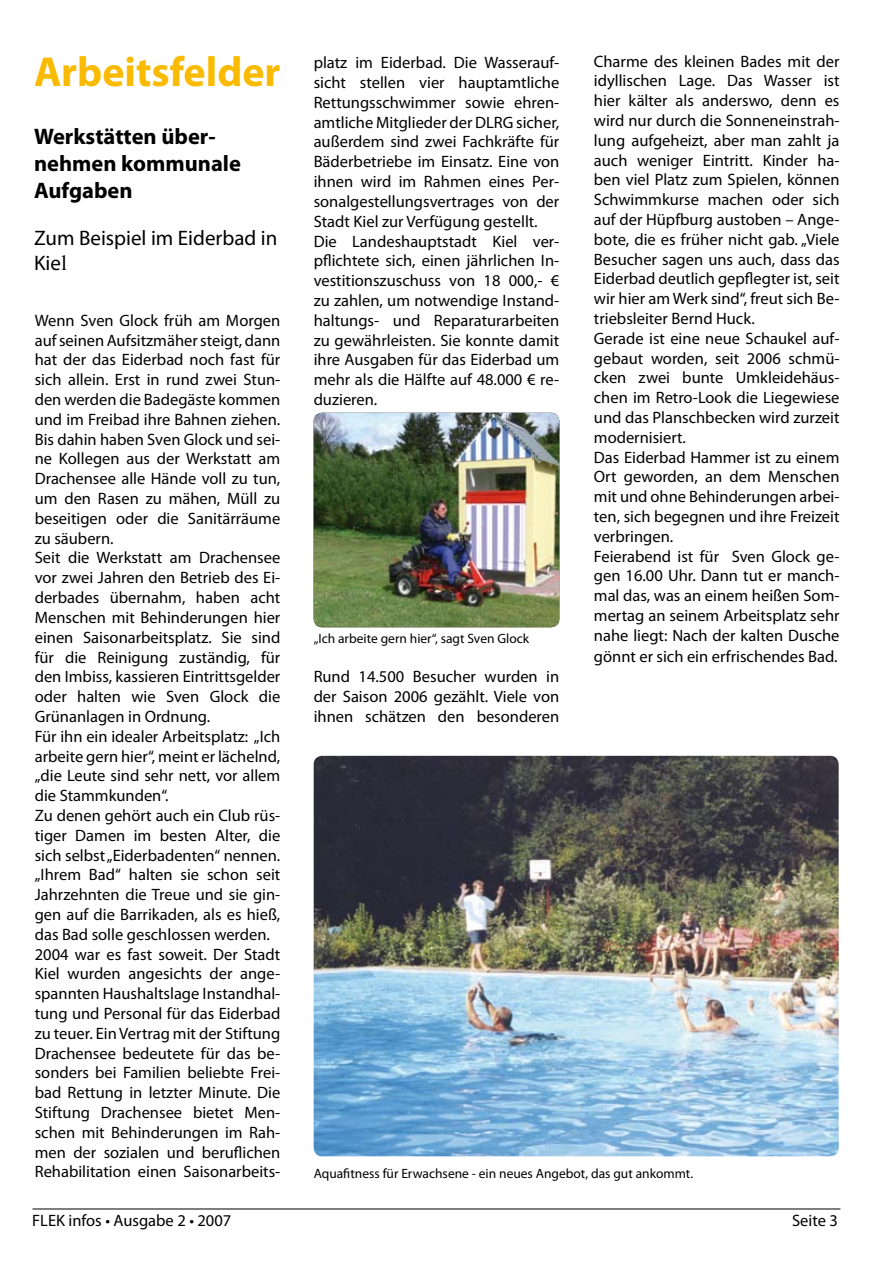
<style>
.page{position:relative;width:893px;height:1263px;background:#fff}
.page>*{position:absolute;margin:0;border:0;box-sizing:border-box;transform-origin:0 0}
.t1{font:700 42px "Myriad Pro";color:#faba00}
.t2{font:700 22.5px/27px "Myriad Pro";color:#000}
.t3{font:21px/25.2px "Myriad Pro";color:#000}
.t4{font:16.5px/19.8px "Myriad Pro";color:#000}
.t5{font:13.5px "Myriad Pro";color:#000}
.s1{font-family:"Times New Roman"}
</style>
<div class="page">
<hr style="left:33px;top:1208px;width:807px;height:1px;background:#000">
<img style="left:314px;top:413px;width:245px;height:214px;border-radius:9px">
<img style="left:314px;top:756px;width:525px;height:400px;border-radius:9px">
<h1 class="t1" style="left:34px;top:44px;width:248px">Arbeitsfelder</h1>
<h2 class="t2" style="left:34px;top:123px;width:209px">Werkstätten über&shy;nehmen kommunale<br>Aufgaben</h2>
<p class="t3" style="left:34px;top:225px;width:245px">Zum Beispiel im Eiderbad in<br>Kie<span class="s1">l</span></p>
<p class="t4" style="left:35px;top:310px;width:247px">Wenn Sven Glock früh am Morgen auf seinen Aufsitzmäher steigt, dann hat der das Eiderbad noch fast für sich allein. Erst in rund zwei Stun&shy;den werden die Badegäste kommen und im Freibad ihre Bahnen ziehen.<br>Bis dahin haben Sven Glock und sei&shy;ne Kollegen aus der Werkstatt am Drachensee alle Hände voll zu tun, um den Rasen zu mähen, Müll zu beseitigen oder die Sanitärräume zu säubern.<br>Seit die Werkstatt am Drachensee vor zwei Jahren den Betrieb des Ei&shy;derbades übernahm, haben acht Menschen mit Behinderungen hier einen Saisonarbeitsplatz. Sie sind für die Reinigung zuständig, für den Imbiss, kassieren Eintrittsgelder oder halten wie Sven Glock die Grünanlagen in Ordnung.<br>Für ihn ein idealer Arbeitsplatz: „Ich arbeite gern hier“, meint er lächelnd, „die Leute sind sehr nett, vor allem die Stammkunden“.<br>Zu denen gehört auch ein Club rüs&shy;tiger Damen im besten Alter, die sich selbst „Eiderbadenten“ nennen. „Ihrem Bad“ halten sie schon seit Jahrzehnten die Treue und sie gin&shy;gen auf die Barrikaden, als es hieß, das Bad solle geschlossen werden.<br>2004 war es fast soweit. Der Stadt Kiel wurden angesichts der ange&shy;spannten Haushaltslage Instandhal&shy;tung und Personal für das Eiderbad zu teuer. Ein Vertrag mit der Stiftung Drachensee bedeutete für das be&shy;sonders bei Familien beliebte Frei&shy;bad Rettung in letzter Minute. Die Stiftung Drachensee bietet Men&shy;schen mit Behinderungen im Rah&shy;men der sozialen und beruflichen Rehabilitation einen Saisonarbeits-</p>
<p class="t4" style="left:314px;top:53px;width:247px">platz im Eiderbad. Die Wasserauf&shy;sicht stellen vier hauptamtliche Rettungsschwimmer sowie ehren&shy;amtliche Mitglieder der DLRG sicher, außerdem sind zwei Fachkräfte für Bäderbetriebe im Einsatz. Eine von ihnen wird im Rahmen eines Per&shy;sonalgestellungsvertrages von der Stadt Kiel zur Verfügung gestellt.<br>Die Landeshauptstadt Kiel ver&shy;pflichtete sich, einen jährlichen In&shy;vestitionszuschuss von 18 000,- € zu zahlen, um notwendige Instand&shy;haltungs- und Reparaturarbeiten zu gewährleisten. Sie konnte damit ihre Ausgaben für das Eiderbad um mehr als die Hälfte auf 48.000 € re&shy;duzieren.</p>
<p class="t5" style="left:314px;top:630px;width:217px">„Ich arbeite gern hier“, sagt Sven Glock</p>
<p class="t4" style="left:314px;top:666px;width:247px;text-align:justify">Rund 14.500 Besucher wurden in der Saison 2006 gezählt. Viele von ihnen schätzen den besonderen</p>
<p class="t4" style="left:594px;top:51px;width:247px">Charme des kleinen Bades mit der idyllischen Lage. Das Wasser ist hier kälter als anderswo, denn es wird nur durch die Sonneneinstrah&shy;lung aufgeheizt, aber man zahlt ja auch weniger Eintritt. Kinder ha&shy;ben viel Platz zum Spielen, können<br>Schwimmkurse machen oder sich auf der Hüpfburg austoben – Ange&shy;bote, die es früher nicht gab. „Viele<br>Besucher sagen uns auch, dass das<br>Eiderbad deutlich gepflegter ist, seit wir hier am Werk sind“, freut sich Be&shy;triebsleiter Bernd Huck.<br>Gerade ist eine neue Schaukel auf&shy;gebaut worden, seit 2006 schmü&shy;cken zwei bunte Umkleidehäus&shy;chen im Retro-Look die Liegewiese und das Planschbecken wird zurzeit modernisiert.<br>Das Eiderbad Hammer ist zu einem<br>Ort geworden, an dem Menschen mit und ohne Behinderungen arbei&shy;ten, sich begegnen und ihre Freizeit verbringen.<br>Feierabend ist für Sven Glock ge&shy;gen 16.00 Uhr. Dann tut er manch&shy;mal das, was an einem heißen Som&shy;mertag an seinem Arbeitsplatz sehr nahe liegt: Nach der kalten Dusche</p>
<p class="t4" style="left:594px;top:647px;width:245px">gönnt er sich ein erfrischendes Bad.</p>
<p class="t5" style="left:314px;top:1165px;width:381px">Aquafitness für Erwachsene - ein neues Angebot, das gut ankommt.</p>
<p class="t4" style="left:32px;top:1210px;width:201px">FLEK infos • Ausgabe 2 • 2007</p>
<p class="t4" style="left:792px;top:1210px;width:47px">Seite 3</p>
</div>
